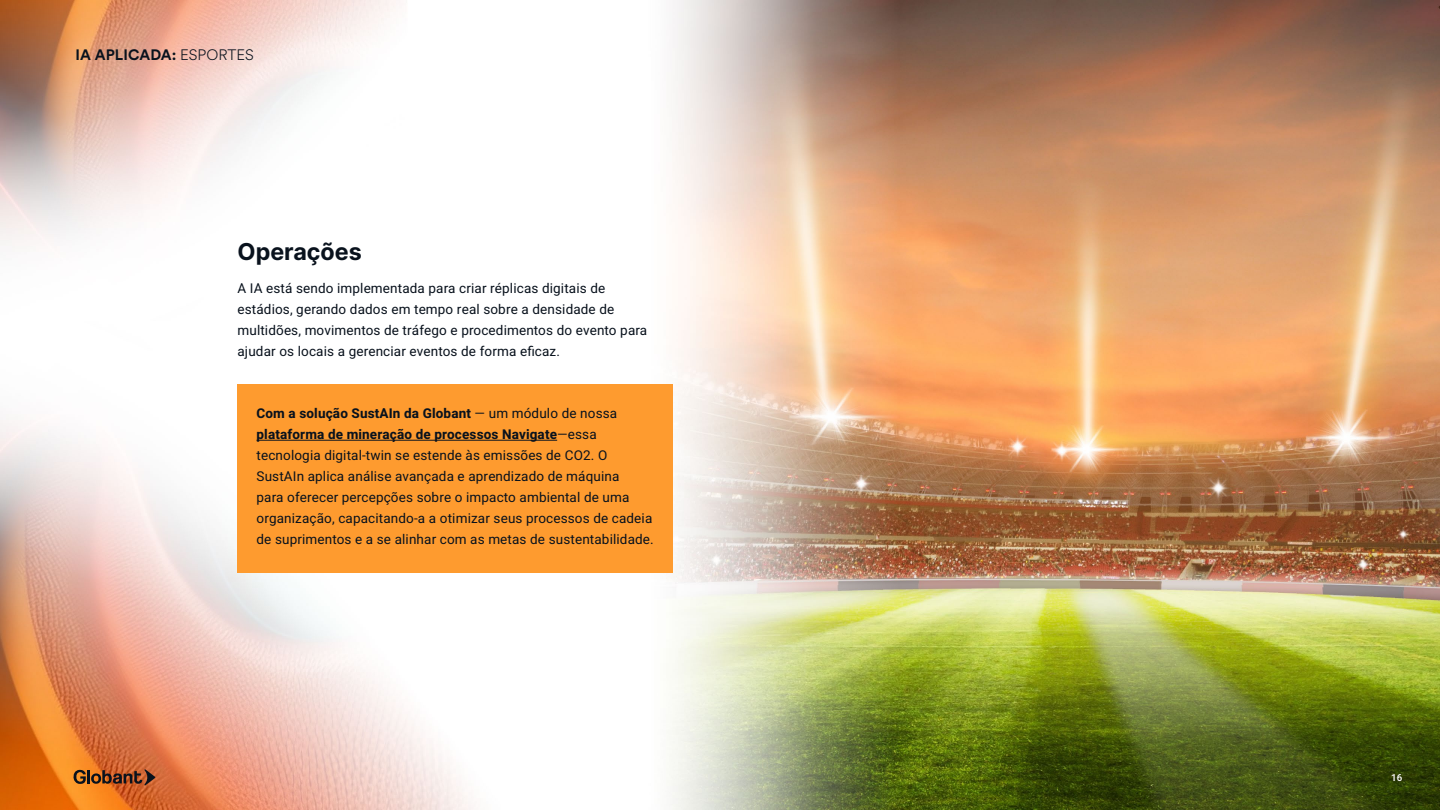
<style>
.page{position:relative;width:1440px;height:810px;background:#fff}
.page>*{position:absolute;margin:0;border:0;box-sizing:border-box;transform-origin:0 0}
.t1{font:23.25px "Inter";color:#09121d}
.sub-titulo{font:700 15px "Circular Std";letter-spacing:.01em;color:#09121d}
.t2{font:700 15px "Circular Std";letter-spacing:.01em;color:#001c29}
.parrafo_reporte{font:13.5px/21px "Heebo";letter-spacing:.01em;color:#09121d}
.t3{font:500 9.75px "Heebo";color:#fff}
.s1{font-family:"Circular Spotify Text";font-weight:300}
.s2{font-weight:700}
</style>
<div class="page">
<img style="left:0;top:0;width:1440px;height:810px">
<svg style="left:73px;top:769px;width:82px;height:16px"></svg>
<div style="left:238px;top:384px;width:435px;height:189px;background:#fe9b2f"></div>
<hr style="left:257px;top:440px;width:300px;height:1px;background:#09121d">
<p class="t2" style="left:71px;top:44px;width:143px">AI APPLIED <span class="s1">SPORTS</span></p>
<p class="sub-titulo" style="left:75px;top:45px;width:180px">IA APLICADA: <span class="s1">ESPORTES</span></p>
<p class="t1" style="left:237px;top:234px;width:126px">Operações</p>
<p class="parrafo_reporte" style="left:237px;top:278px;width:411px">A IA está sendo implementada para criar réplicas digitais de estádios, gerando dados em tempo real sobre a densidade de multidões, movimentos de tráfego e procedimentos do evento para ajudar os locais a gerenciar eventos de forma eficaz.</p>
<p class="parrafo_reporte" style="left:257px;top:403px;width:399px"><span class="s2">Com a solução SustAIn da Globant</span> — um módulo de nossa <span class="s2">plataforma de mineração de processos Navigate</span>—essa tecnologia digital-twin se estende às emissões de CO2. O SustAIn aplica análise avançada e aprendizado de máquina<br>para oferecer percepções sobre o impacto ambiental de uma organização, capacitando-a a otimizar seus processos de cadeia de suprimentos e a se alinhar com as metas de sustentabilidade.</p>
<p class="t3" style="left:1391px;top:770px;width:13px">16</p>
</div>
